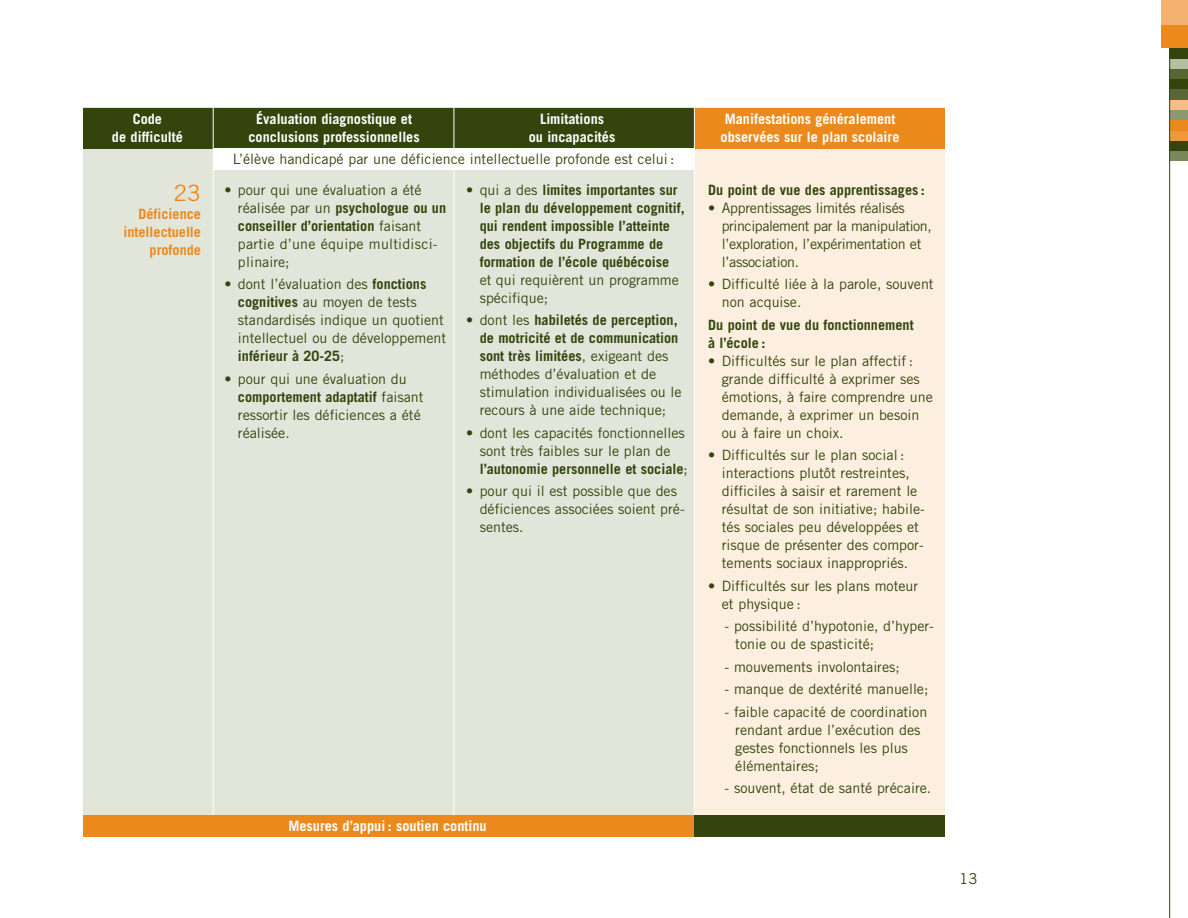
<style>
.page{position:relative;width:1188px;height:918px;background:#fff}
.page>*{position:absolute;margin:0;border:0;box-sizing:border-box;transform-origin:0 0}
.t1{font:22.5px "Trade Gothic";color:#ec891c}
.t2{font:15px "Trade Gothic";color:#33450d}
.t3{font:14.25px/18px "Trade Gothic";color:#33450d}
.t4{font:700 14.25px/18px "Trade Gothic";color:#33450d}
.t5{font:700 14.25px/18px "Trade Gothic";color:#fff;text-align:center}
.t6{font:14.25px/18px "Trade Gothic";letter-spacing:-.02em;color:#33450d}
.t7{font:700 14.25px/18px "Trade Gothic";color:#ec891c;text-align:right}
.s1{font-weight:700}
.s2{font-weight:400}
</style>
<div class="page">
<div style="left:1170px;top:151px;width:18px;height:10px;background:#7a885c"></div>
<div style="left:1170px;top:140px;width:18px;height:11px;background:#33450d"></div>
<div style="left:1170px;top:130px;width:18px;height:10px;background:#ee973b"></div>
<div style="left:1170px;top:120px;width:18px;height:10px;background:#ec891c"></div>
<div style="left:1170px;top:110px;width:18px;height:10px;background:#8c9871"></div>
<div style="left:1170px;top:99px;width:18px;height:11px;background:#f6be85"></div>
<div style="left:1170px;top:89px;width:18px;height:10px;background:#576736"></div>
<div style="left:1170px;top:79px;width:18px;height:10px;background:#33450d"></div>
<div style="left:1170px;top:69px;width:18px;height:10px;background:#576736"></div>
<div style="left:1170px;top:58px;width:18px;height:11px;background:#b5bea2"></div>
<div style="left:1170px;top:48px;width:18px;height:10px;background:#33450d"></div>
<div style="left:1161px;top:25px;width:27px;height:23px;background:#ec891c"></div>
<div style="left:1161px;top:0;width:27px;height:25px;background:#f4b271"></div>
<hr style="left:1169px;top:48px;width:1px;height:870px;background:#33450d">
<div style="left:83px;top:108px;width:855px;height:729px;background:#e2e6da"></div>
<div style="left:695px;top:108px;width:250px;height:729px;background:#fdefe0"></div>
<div style="left:83px;top:108px;width:855px;height:40px;background:#33450d"></div>
<div style="left:695px;top:108px;width:250px;height:40px;background:#ec891c"></div>
<hr style="left:213px;top:108px;width:1px;height:729px;background:#fff">
<hr style="left:454px;top:108px;width:1px;height:729px;background:#fff">
<hr style="left:694px;top:108px;width:1px;height:729px;background:#fff">
<div style="left:83px;top:816px;width:862px;height:21px;background:#ec891c"></div>
<div style="left:694px;top:816px;width:251px;height:21px;background:#33450d"></div>
<div style="left:213px;top:148px;width:481px;height:22px;background:#fff"></div>
<p class="t5" style="left:112px;top:111px;width:72px">Code<br>de difficulté</p>
<p class="t5" style="left:248px;top:111px;width:173px">Évaluation diagnostique et conclusions professionnelles</p>
<p class="t5" style="left:529px;top:111px;width:88px">Limitations<br>ou incapacités</p>
<p class="t5" style="left:721px;top:111px;width:180px;text-align:left">Manifestations généralement observées sur le plan scolaire</p>
<h1 class="t1" style="left:174px;top:184px;width:29px">23</h1>
<p class="t7" style="left:123px;top:206px;width:79px">Déficience intellectuelle profonde</p>
<p class="t3" style="left:233px;top:151px;width:443px">L’élève handicapé par une déficience intellectuelle profonde est celui :</p>
<p class="t3" style="left:238px;top:182px;width:210px;text-indent:-14px">• pour qui une évaluation a été réalisée par un <span class="s1">psychologue ou un conseiller d’orientation</span> faisant partie d’une équipe multidisci&shy;plinaire;</p>
<p class="t3" style="left:238px;top:276px;width:210px;text-indent:-13px">• dont l’évaluation des <span class="s1">fonctions cognitives</span> au moyen de tests standardisés indique un quotient intellectuel ou de développement <span class="s1">inférieur à 20-25</span>;</p>
<p class="t3" style="left:238px;top:371px;width:187px;text-indent:-14px">• pour qui une évaluation du <span class="s1">comportement adaptatif</span> faisant ressortir les déficiences a été réalisée.</p>
<p class="t4" style="left:480px;top:182px;width:207px;text-indent:-14px"><span class="s2">• qui a des</span> limites importantes sur le plan du développement cognitif, qui rendent impossible l’atteinte des objectifs du Programme de formation de l’école québécoise</p>
<p class="t3" style="left:480px;top:272px;width:201px">et qui requièrent un programme spécifique;</p>
<p class="t3" style="left:480px;top:312px;width:203px;text-indent:-14px">• dont les <span class="s1">habiletés de perception, de motricité et de communication sont très limitées</span>, exigeant des méthodes d’évaluation et de stimulation individualisées ou le recours à une aide technique;</p>
<p class="t3" style="left:480px;top:425px;width:210px;text-indent:-14px">• dont les capacités fonctionnelles sont très faibles sur le plan de <span class="s1">l’autonomie personnelle et sociale</span>;</p>
<p class="t3" style="left:480px;top:483px;width:207px;text-indent:-14px">• pour qui il est possible que des déficiences associées soient pré&shy;sentes.</p>
<p class="t5" style="left:288px;top:818px;width:200px">Mesures d’appui : soutien continu</p>
<p class="t4" style="left:708px;top:182px;width:218px">Du point de vue des apprentissages :</p>
<p class="t6" style="left:722px;top:200px;width:211px;text-indent:-14px">• Apprentissages limités réalisés principalement par la manipulation, l’exploration, l’expérimentation et l’association.</p>
<p class="t3" style="left:722px;top:276px;width:213px;text-indent:-14px">• Difficulté liée à la parole, souvent non acquise.</p>
<p class="t4" style="left:708px;top:317px;width:207px">Du point de vue du fonctionnement à l’école :</p>
<p class="t3" style="left:722px;top:353px;width:213px;text-indent:-14px">• Difficultés sur le plan affectif : grande difficulté à exprimer ses émotions, à faire comprendre une demande, à exprimer un besoin ou à faire un choix.</p>
<p class="t3" style="left:722px;top:447px;width:205px;text-indent:-14px">• Difficultés sur le plan social : interactions plutôt restreintes, difficiles à saisir et rarement le résultat de son initiative; habile&shy;tés sociales peu développées et risque de présenter des compor&shy;tements sociaux inappropriés.</p>
<p class="t3" style="left:722px;top:578px;width:198px;text-indent:-14px">• Difficultés sur les plans moteur et physique :</p>
<p class="t3" style="left:735px;top:618px;width:200px;text-indent:-11px">- possibilité d’hypotonie, d’hyper&shy;tonie ou de spasticité;</p>
<p class="t3" style="left:725px;top:659px;width:177px">- mouvements involontaires;</p>
<p class="t3" style="left:725px;top:682px;width:205px">- manque de dextérité manuelle;</p>
<p class="t3" style="left:735px;top:704px;width:193px;text-indent:-11px">- faible capacité de coordination rendant ardue l’exécution des gestes fonctionnels les plus élémentaires;</p>
<p class="t3" style="left:725px;top:781px;width:208px">- souvent, état de santé précaire.</p>
<p class="t2" style="left:959px;top:873px;width:20px">13</p>
</div>
